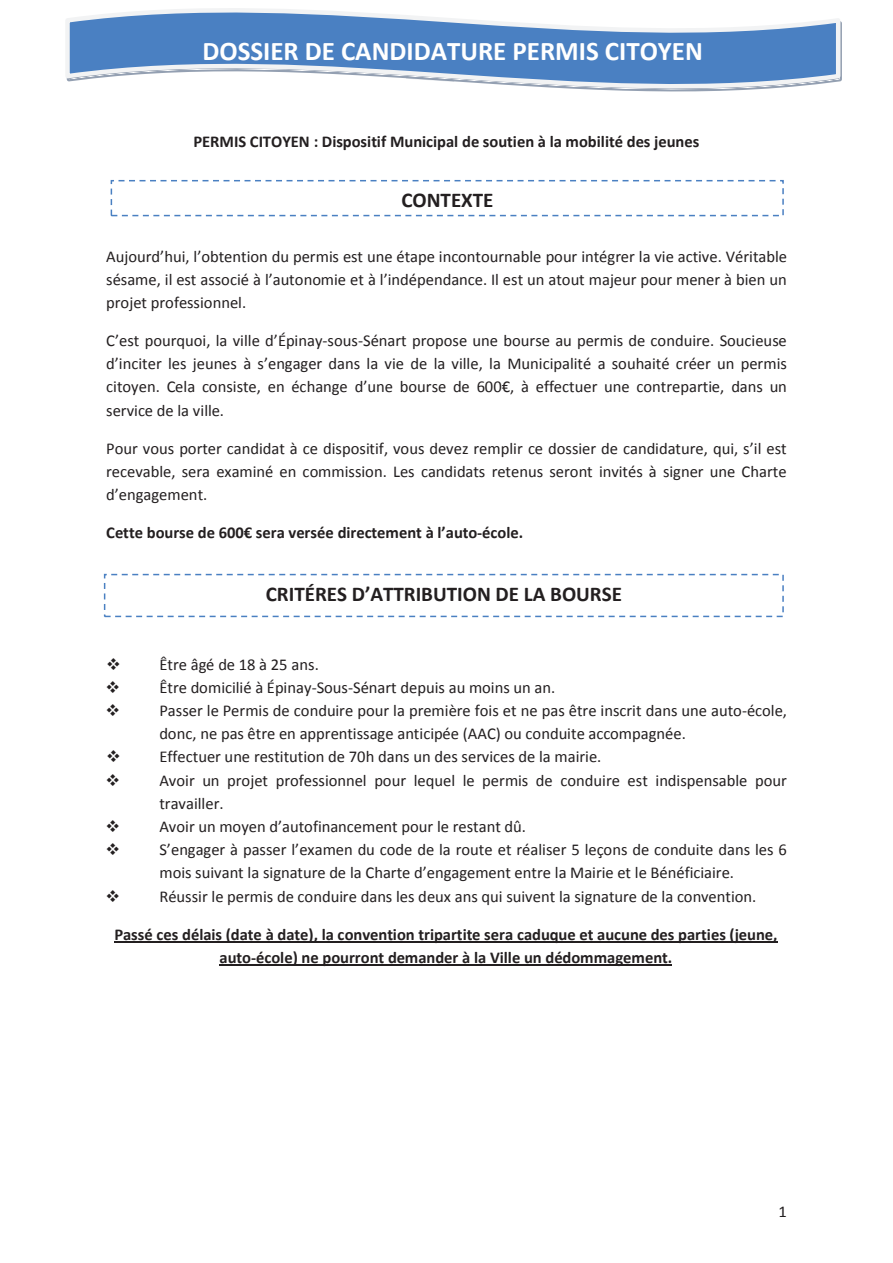
<style>
.page{position:relative;width:893px;height:1263px;background:#fff}
.page>*{position:absolute;margin:0;border:0;box-sizing:border-box;transform-origin:0 0}
.t1{font:700 27px "Calibri";color:#fff}
.t2{font:700 21px "Calibri";color:#231f20}
.t3{font:16.5px/23.2px "Calibri";color:#231f20;text-align:justify}
.t4{font:700 16.5px/23.2px "Calibri";letter-spacing:-.005em;color:#231f20;text-align:center}
</style>
<div class="page">
<svg style="left:66px;top:8px;width:776px;height:84px;fill:#4a80c2"></svg>
<hr style="left:114px;top:942px;width:664px;height:1px;background:#231f20">
<hr style="left:220px;top:965px;width:452px;height:1px;background:#231f20">
<div style="left:111px;top:180px;width:673px;height:36px;border:2px dashed #4a80c2"></div>
<div style="left:104px;top:574px;width:680px;height:43px;border:2px dashed #4a80c2"></div>
<h1 class="t1" style="left:202px;top:33px;width:502px">DOSSIER DE CANDIDATURE PERMIS CITOYEN</h1>
<p class="t4" style="left:193px;top:130px;width:507px">PERMIS CITOYEN : Dispositif Municipal de soutien à la mobilité des jeunes</p>
<p class="t2" style="left:401px;top:187px;width:94px">CONTEXTE</p>
<p class="t3" style="left:106px;top:245px;width:682px">Aujourd’hui, l’obtention du permis est une étape incontournable pour intégrer la vie active. Véritable sésame, il est associé à l’autonomie et à l’indépendance. Il est un atout majeur pour mener à bien un projet professionnel.</p>
<p class="t3" style="left:106px;top:329px;width:682px">C’est pourquoi, la ville d’Épinay-sous-Sénart propose une bourse au permis de conduire. Soucieuse d’inciter les jeunes à s’engager dans la vie de la ville, la Municipalité a souhaité créer un permis citoyen. Cela consiste, en échange d’une bourse de 600€, à effectuer une contrepartie, dans un service de la ville.</p>
<p class="t3" style="left:106px;top:437px;width:682px">Pour vous porter candidat à ce dispositif, vous devez remplir ce dossier de candidature, qui, s’il est recevable, sera examiné en commission. Les candidats retenus seront invités à signer une Charte d’engagement.</p>
<p class="t4" style="left:106px;top:521px;width:419px">Cette bourse de 600€ sera versée directement à l’auto-école.</p>
<p class="t2" style="left:266px;top:581px;width:358px">CRITÉRES D’ATTRIBUTION DE LA BOURSE</p>
<p class="t3" style="left:106px;top:653px;width:214px">❖ Être âgé de 18 à 25 ans.</p>
<p class="t3" style="left:105px;top:676px;width:451px">❖ Être domicilié à Épinay-Sous-Sénart depuis au moins un an.</p>
<p class="t3" style="left:159px;top:699px;width:629px;text-indent:-54px">❖ Passer le Permis de conduire pour la première fois et ne pas être inscrit dans une auto-école, donc, ne pas être en apprentissage anticipée (AAC) ou conduite accompagnée.</p>
<p class="t3" style="left:106px;top:745px;width:497px">❖ Effectuer une restitution de 70h dans un des services de la mairie.</p>
<p class="t3" style="left:159px;top:769px;width:629px;text-indent:-54px">❖ Avoir un projet professionnel pour lequel le permis de conduire est indispensable pour travailler.</p>
<p class="t3" style="left:105px;top:815px;width:422px">❖ Avoir un moyen d’autofinancement pour le restant dû.</p>
<p class="t3" style="left:105px;top:838px;width:683px;text-align:center">❖ S’engager à passer l’examen du code de la route et réaliser 5 leçons de conduite dans les 6 mois suivant la signature de la Charte d’engagement entre la Mairie et le Bénéficiaire.</p>
<p class="t3" style="left:105px;top:885px;width:653px">❖ Réussir le permis de conduire dans les deux ans qui suivent la signature de la convention.</p>
<p class="t4" style="left:114px;top:923px;width:665px">Passé ces délais (date à date), la convention tripartite sera caduque et aucune des parties (jeune, auto-école) ne pourront demander à la Ville un dédommagement.</p>
<p class="t3" style="left:778px;top:1200px;width:10px">1</p>
</div>
